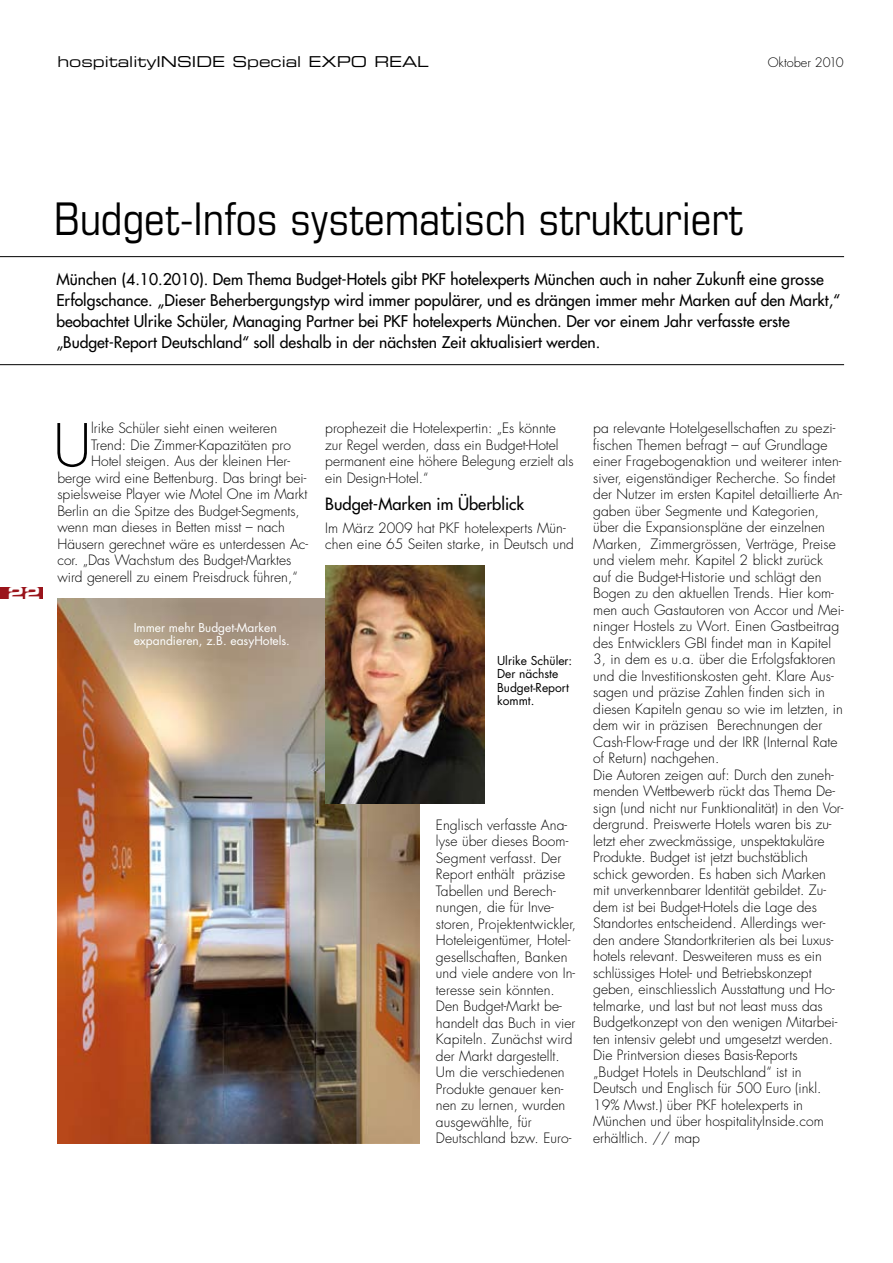
<style>
.page{position:relative;width:893px;height:1263px;background:#fff}
.page>*{position:absolute;margin:0;border:0;box-sizing:border-box;transform-origin:0 0}
.t1{font:300 57.6px "Futura";color:#000}
.t2{font:condensed 45px "Eurostile";color:#000}
.t3{font:16.5px "Futura";color:#000}
.t4{font:16.5px "Eurostile Bold Extended Two";color:#fff}
.t5{font:15.75px/21px "Futura";color:#000}
.t6{font:15px "Eurostile Extended Two";color:#000}
.t7{font:300 13.8px/16.5px "Futura";color:#000}
.t8{font:300 12.75px "Futura";color:#000}
.t9{font:12px/13.5px "Futura";color:#fff}
.t10{font:12px/13.5px "Futura";color:#000}
</style>
<div class="page">
<div style="left:0;top:587px;width:43px;height:11px;background:#9a141b"></div>
<hr style="left:0;top:256px;width:844px;height:1px;background:#000">
<hr style="left:0;top:364px;width:844px;height:1px;background:#000">
<img style="left:57px;top:598px;width:362px;height:545px">
<img style="left:325px;top:565px;width:160px;height:239px">
<p class="t6" style="left:57px;top:52px;width:373px">hospitalityINSIDE Special EXPO REAL</p>
<p class="t8" style="left:768px;top:55px;width:77px">Oktober 2010</p>
<p class="t2" style="left:54px;top:192px;width:691px">Budget-Infos systematisch strukturiert</p>
<p class="t5" style="left:56px;top:269px;width:785px">München (4.10.2010). Dem Thema Budget-Hotels gibt PKF hotelexperts München auch in naher Zukunft eine grosse Erfolgschance. „Dieser Beherbergungstyp wird immer populärer, und es drängen immer mehr Marken auf den Markt,“ beobachtet Ulrike Schüler, Managing Partner bei PKF hotelexperts München. Der vor einem Jahr verfasste erste „Budget-Report Deutschland“ soll deshalb in der nächsten Zeit aktualisiert werden.</p>
<p class="t4" style="left:8px;top:581px;width:34px">22</p>
<p class="t1" style="left:53px;top:411px;width:40px">U</p>
<p class="t7" style="left:91px;top:421px;width:187px">lrike Schüler sieht einen weiteren</p>
<p class="t7" style="left:91px;top:437px;width:201px">Trend: Die Zimmer-Kapazitäten pro</p>
<p class="t7" style="left:91px;top:454px;width:200px">Hotel steigen. Aus der kleinen Her-</p>
<p class="t7" style="left:57px;top:470px;width:251px">berge wird eine Bettenburg. Das bringt bei-</p>
<p class="t7" style="left:57px;top:487px;width:251px">spielsweise Player wie Motel One im Markt</p>
<p class="t7" style="left:57px;top:503px;width:244px">Berlin an die Spitze des Budget-Segments,</p>
<p class="t7" style="left:57px;top:520px;width:229px">wenn man dieses in Betten misst – nach</p>
<p class="t7" style="left:57px;top:536px;width:252px">Häusern gerechnet wäre es unterdessen Ac-</p>
<p class="t7" style="left:57px;top:553px;width:235px">cor. „Das Wachstum des Budget-Marktes</p>
<p class="t7" style="left:57px;top:569px;width:242px">wird generell zu einem Preisdruck führen,“</p>
<p class="t9" style="left:134px;top:620px;width:158px">Immer mehr Budget-Marken expandieren, z.B. easyHotels.</p>
<p class="t7" style="left:325px;top:421px;width:250px">prophezeit die Hotelexpertin: „Es könnte zur Regel werden, dass ein Budget-Hotel permanent eine höhere Belegung erzielt als ein Design-Hotel.“</p>
<p class="t3" style="left:325px;top:493px;width:200px">Budget-Marken im Überblick</p>
<p class="t7" style="left:325px;top:520px;width:250px">Im März 2009 hat PKF hotelexperts Mün&shy;chen eine 65 Seiten starke, in Deutsch und</p>
<p class="t10" style="left:497px;top:653px;width:77px">Ulrike Schüler:<br>Der nächste<br>Budget-Report kommt.</p>
<p class="t7" style="left:436px;top:817px;width:142px">Englisch verfasste Ana&shy;lyse über dieses Boom-<br>Segment verfasst. Der<br>Report enthält präzise<br>Tabellen und Berech&shy;nungen, die für Inve&shy;storen, Projektentwickler,<br>Hoteleigentümer, Hotel&shy;gesellschaften, Banken und viele andere von In&shy;teresse sein könnten.<br>Den Budget-Markt be&shy;handelt das Buch in vier<br>Kapiteln. Zunächst wird der Markt dargestellt.<br>Um die verschiedenen<br>Produkte genauer ken&shy;nen zu lernen, wurden ausgewählte, für<br>Deutschland bzw. Euro-</p>
<p class="t7" style="left:593px;top:420px;width:252px">pa relevante Hotelgesellschaften zu spezi&shy;fischen Themen befragt – auf Grundlage einer Fragebogenaktion und weiterer inten&shy;siver, eigenständiger Recherche. So findet der Nutzer im ersten Kapitel detaillierte An&shy;gaben über Segmente und Kategorien, über die Expansionspläne der einzelnen Marken, Zimmergrössen, Verträge, Preise und vielem mehr. Kapitel 2 blickt zurück auf die Budget-Historie und schlägt den Bogen zu den aktuellen Trends. Hier kom&shy;men auch Gastautoren von Accor und Mei&shy;ninger Hostels zu Wort. Einen Gastbeitrag des Entwicklers GBI findet man in Kapitel 3, in dem es u.a. über die Erfolgsfaktoren und die Investitionskosten geht. Klare Aus&shy;sagen und präzise Zahlen finden sich in diesen Kapiteln genau so wie im letzten, in dem wir in präzisen Berechnungen der Cash-Flow-Frage und der IRR (Internal Rate of Return) nachgehen.<br>Die Autoren zeigen auf: Durch den zuneh&shy;menden Wettbewerb rückt das Thema De&shy;sign (und nicht nur Funktionalität) in den Vor&shy;dergrund. Preiswerte Hotels waren bis zu&shy;letzt eher zweckmässige, unspektakuläre Produkte. Budget ist jetzt buchstäblich schick geworden. Es haben sich Marken mit unverkennbarer Identität gebildet. Zu&shy;dem ist bei Budget-Hotels die Lage des Standortes entscheidend. Allerdings wer&shy;den andere Standortkriterien als bei Luxus&shy;hotels relevant. Desweiteren muss es ein schlüssiges Hotel- und Betriebskonzept geben, einschliesslich Ausstattung und Ho&shy;telmarke, und last but not least muss das Budgetkonzept von den wenigen Mitarbei&shy;ten intensiv gelebt und umgesetzt werden.<br>Die Printversion dieses Basis-Reports „Budget Hotels in Deutschland“ ist in Deutsch und Englisch für 500 Euro (inkl.<br>19% Mwst.) über PKF hotelexperts in München und über hospitalityInside.com erhältlich. // map</p>
</div>
